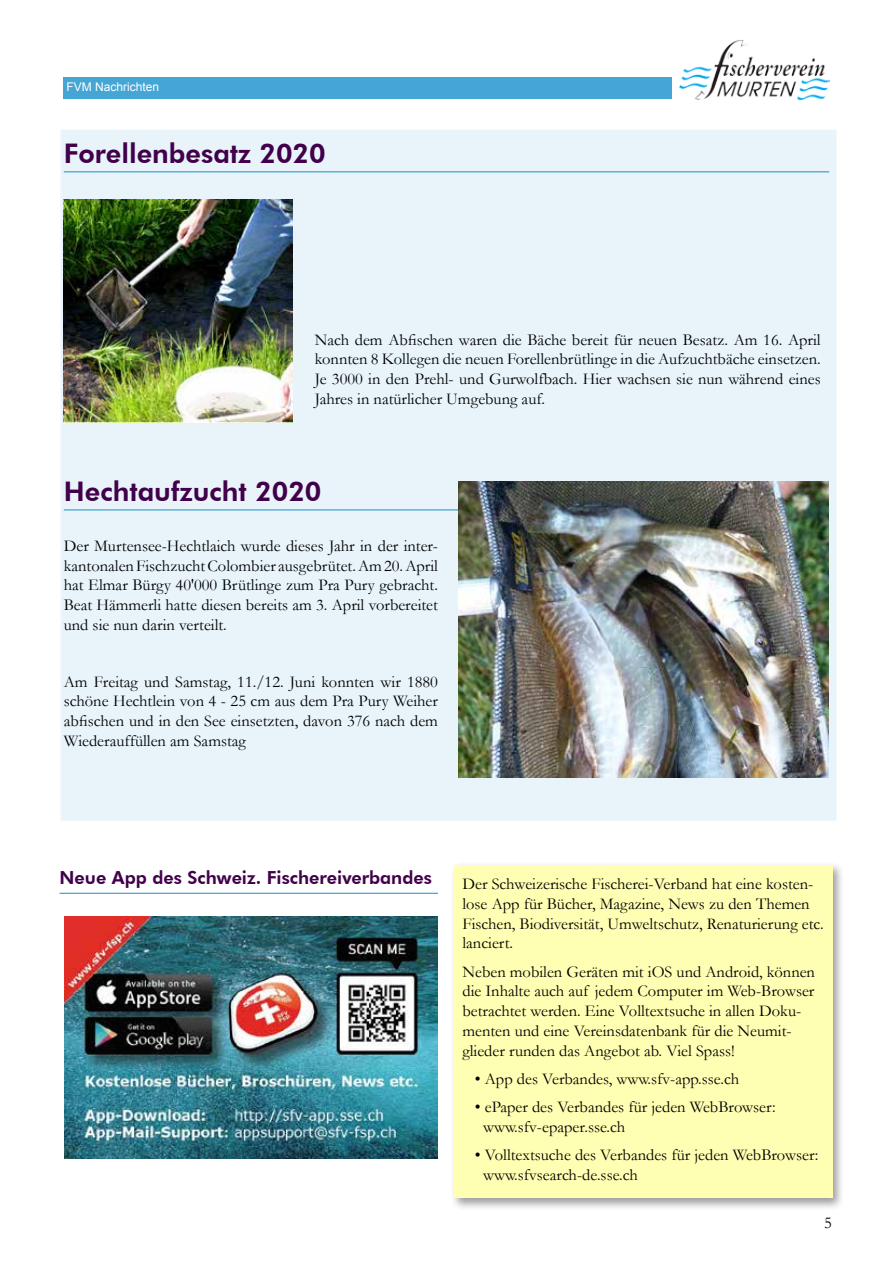
<style>
.page{position:relative;width:893px;height:1263px;background:#fff}
.page>*{position:absolute;margin:0;border:0;box-sizing:border-box;transform-origin:0 0}
.t1{font:800 27px "Futura BT";color:#42004b}
.t2{font:800 18px "Futura BT";color:#42004b}
.t3{font:16.5px/19.8px "Garamond";color:#000}
.t4{font:12px "Arial";color:#fff}
</style>
<div class="page">
<div style="left:63px;top:78px;width:609px;height:21px;background:#45a5d5"></div>
<img style="left:680px;top:40px;width:149px;height:61px">
<div style="left:61px;top:130px;width:776px;height:691px;background:#e8f4fa;border:1px solid #f3f9fc"></div>
<hr style="left:64px;top:171px;width:765px;height:1px;background:#168fcb">
<hr style="left:60px;top:893px;width:378px;height:1px;background:#168fcb">
<hr style="left:64px;top:509px;width:765px;height:1px;background:#168fcb">
<div style="left:450px;top:861px;width:395px;height:350px;background:#000;opacity:.4"></div>
<div style="left:454px;top:865px;width:378px;height:333px;background:#ffffb3"></div>
<img style="left:64px;top:200px;width:229px;height:222px">
<img style="left:458px;top:482px;width:370px;height:295px">
<img style="left:64px;top:916px;width:374px;height:242px">
<p class="t4" style="left:66px;top:79px;width:94px">FVM Nachrichten</p>
<h1 class="t1" style="left:64px;top:137px;width:263px">Forellenbesatz 2020</h1>
<p class="t3" style="left:315px;top:329px;width:508px;text-align:justify">Nach dem Abfischen waren die Bäche bereit für neuen Besatz. Am 16. April konnten 8 Kollegen die neuen Forellenbrütlinge in die Aufzuchtbäche einsetzen.<br>Je 3000 in den Prehl- und Gurwolfbach. Hier wachsen sie nun während eines Jahres in natürlicher Umgebung auf.</p>
<h1 class="t1" style="left:64px;top:475px;width:259px">Hechtaufzucht 2020</h1>
<p class="t3" style="left:64px;top:535px;width:376px;text-align:justify">Der Murtensee-Hechtlaich wurde dieses Jahr in der inter&shy;kantonalen Fischzucht Colombier ausgebrütet. Am 20. April hat Elmar Bürgy 40'000 Brütlinge zum Pra Pury gebracht.<br>Beat Hämmerli hatte diesen bereits am 3. April vorbereitet und sie nun darin verteilt.</p>
<p class="t3" style="left:64px;top:671px;width:376px;text-align:justify">Am Freitag und Samstag, 11./12. Juni konnten wir 1880 schöne Hechtlein von 4 - 25 cm aus dem Pra Pury Weiher abfischen und in den See einsetzten, davon 376 nach dem Wiederauffüllen am Samstag</p>
<p class="t2" style="left:60px;top:867px;width:374px">Neue App des Schweiz. Fischereiverbandes</p>
<p class="t3" style="left:462px;top:873px;width:363px">Der Schweizerische Fischerei-Verband hat eine kosten&shy;lose App für Bücher, Magazine, News zu den Themen Fischen, Biodiversität, Umweltschutz, Renaturierung etc. lanciert.</p>
<p class="t3" style="left:462px;top:961px;width:354px">Neben mobilen Geräten mit iOS und Android, können die Inhalte auch auf jedem Computer im Web-Browser betrachtet werden. Eine Volltextsuche in allen Doku&shy;menten und eine Vereinsdatenbank für die Neumit&shy;glieder runden das Angebot ab. Viel Spass!</p>
<p class="t3" style="left:475px;top:1068px;width:266px">• App des Verbandes, www.sfv-app.sse.ch</p>
<p class="t3" style="left:483px;top:1097px;width:294px;text-indent:-8px">• ePaper des Verbandes für jeden WebBrowser: www.sfv-epaper.sse.ch</p>
<p class="t3" style="left:483px;top:1145px;width:337px;text-indent:-8px">• Volltextsuche des Verbandes für jeden WebBrowser: www.sfvsearch-de.sse.ch</p>
<p class="t3" style="left:824px;top:1213px;width:9px">5</p>
</div>
